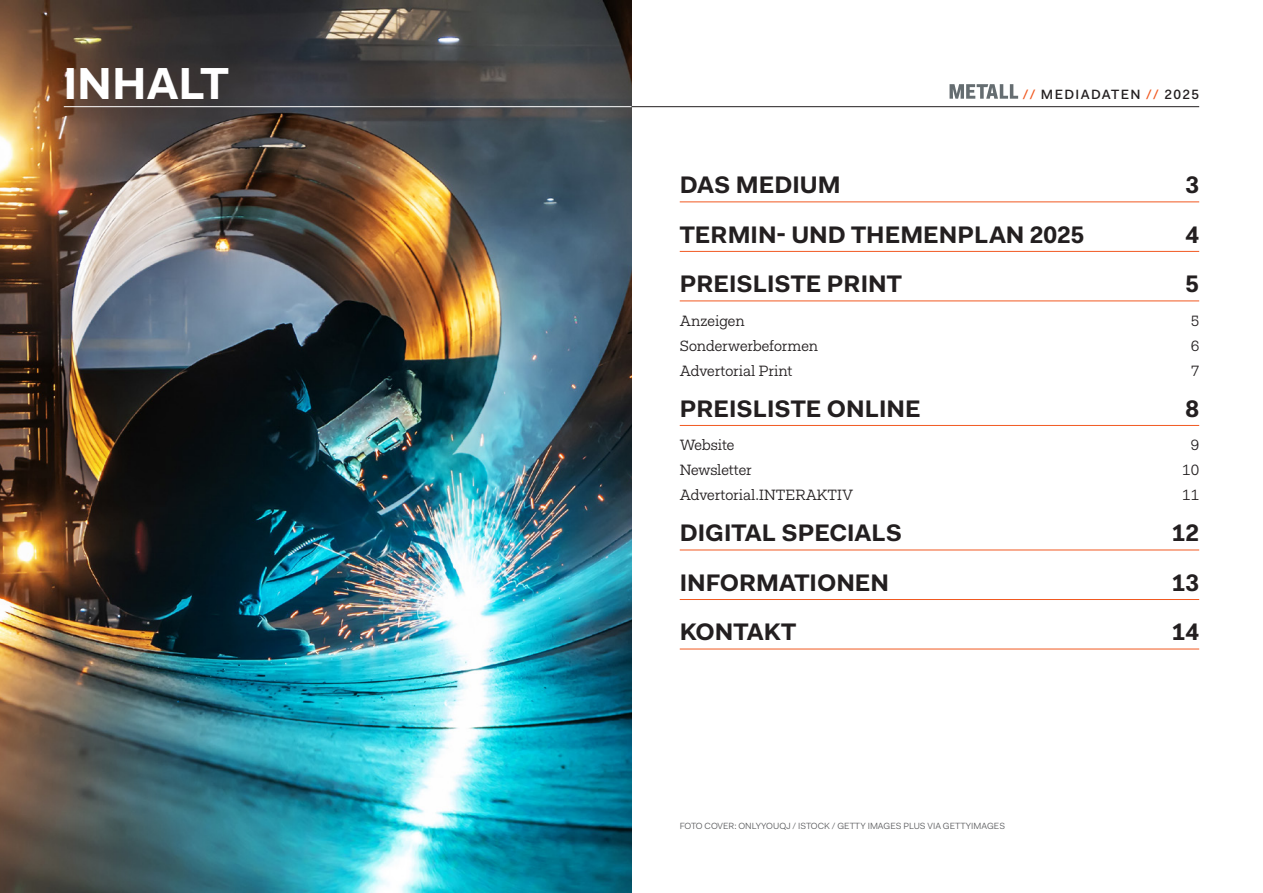
<style>
.page{position:relative;width:1263px;height:893px;background:#fff}
.page>*{position:absolute;margin:0;border:0;box-sizing:border-box;transform-origin:0 0}
._05_Kopfzeile_ohne_Inhalt{font:700 45px "Fakt Pro";color:#fff}
.t1{font:700 24px "Fakt Pro";color:#231f20}
.t2{font:15px "Fakt Slab Pro Blond";letter-spacing:-.005em;color:#231f20}
.t3{font:500 13.5px "Fakt Pro";letter-spacing:.1em;color:#231f20}
._02_FC{font:9px "Fakt Pro Blond";color:#57585a}
.s1{color:#f15921}
</style>
<div class="page">
<img style="left:0;top:0;width:1200px;height:893px">
<p class="_05_Kopfzeile_ohne_Inhalt" style="left:63px;top:53px;width:167px">INHALT</p>
<p class="t3" style="left:1023px;top:85px;width:178px"><span class="s1">//</span> MEDIADATEN <span class="s1">//</span> 2025</p>
<p class="t1" style="left:680px;top:169px;width:162px">DAS MEDIUM</p>
<p class="t1" style="left:1185px;top:169px;width:15px">3</p>
<p class="t1" style="left:680px;top:218px;width:406px">TERMIN- UND THEMENPLAN 2025</p>
<p class="t1" style="left:1185px;top:218px;width:15px">4</p>
<p class="t1" style="left:680px;top:268px;width:224px">PREISLISTE PRINT</p>
<p class="t1" style="left:1185px;top:268px;width:15px">5</p>
<p class="t2" style="left:680px;top:310px;width:66px">Anzeigen</p>
<p class="t2" style="left:1191px;top:310px;width:10px">5</p>
<p class="t2" style="left:680px;top:335px;width:140px">Sonderwerbeformen</p>
<p class="t2" style="left:1191px;top:335px;width:10px">6</p>
<p class="t2" style="left:680px;top:360px;width:114px">Advertorial Print</p>
<p class="t2" style="left:1191px;top:360px;width:10px">7</p>
<p class="t1" style="left:680px;top:392px;width:242px">PREISLISTE ONLINE</p>
<p class="t1" style="left:1185px;top:392px;width:15px">8</p>
<p class="t2" style="left:680px;top:435px;width:56px">Website</p>
<p class="t2" style="left:1191px;top:435px;width:10px">9</p>
<p class="t2" style="left:680px;top:460px;width:73px">Newsletter</p>
<p class="t2" style="left:1182px;top:460px;width:19px">10</p>
<p class="t2" style="left:680px;top:485px;width:175px">Advertorial.INTERAKTIV</p>
<p class="t2" style="left:1182px;top:485px;width:19px">11</p>
<p class="t1" style="left:680px;top:517px;width:224px">DIGITAL SPECIALS</p>
<p class="t1" style="left:1172px;top:517px;width:29px">12</p>
<p class="t1" style="left:680px;top:566px;width:211px">INFORMATIONEN</p>
<p class="t1" style="left:1172px;top:566px;width:29px">13</p>
<p class="t1" style="left:680px;top:616px;width:118px">KONTAKT</p>
<p class="t1" style="left:1172px;top:616px;width:29px">14</p>
<p class="_02_FC" style="left:680px;top:820px;width:327px">FOTO COVER: ONLYYOUQJ / ISTOCK / GETTY IMAGES PLUS VIA GETTYIMAGES</p>
</div>
